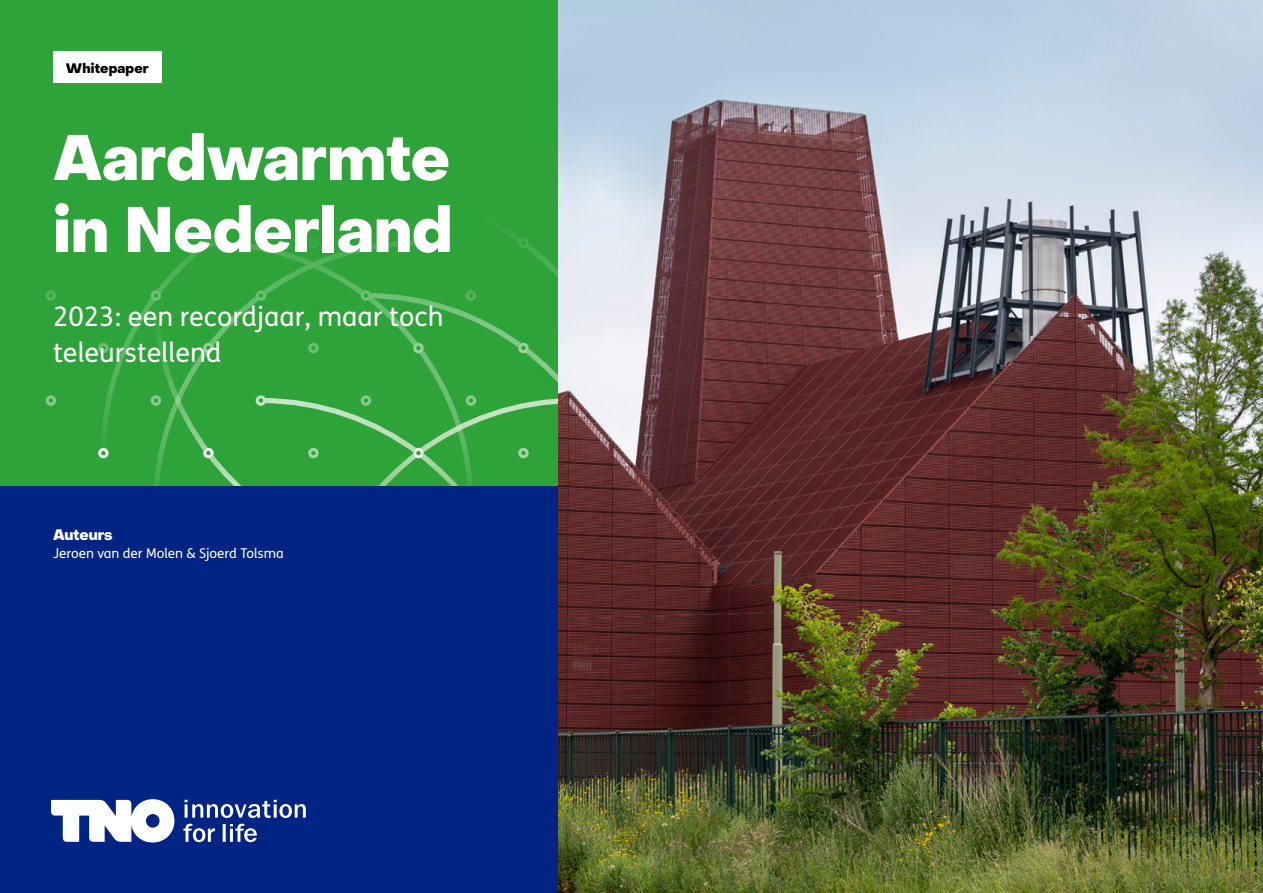
<style>
.page{position:relative;width:1263px;height:893px;background:#fff}
.page>*{position:absolute;margin:0;border:0;box-sizing:border-box;transform-origin:0 0}
.TC_Titel_Cover{font:800 63px/72px "PP Object Sans";color:#fff}
.SC_Subtitel_cover{font:27px/36px "FS Me Pro";color:#fff}
.K1_Kop_paragraaf{font:800 15px "PP Object Sans";color:#fff}
.P_broodtekst{font:13.5px "FS Me Pro";color:#fff}
.t1{font:800 13.5px "PP Object Sans";letter-spacing:.01em;color:#000106}
</style>
<div class="page">
<img style="left:557px;top:0;width:706px;height:893px">
<div style="left:0;top:0;width:557px;height:486px;background:#2ea339"></div>
<svg style="left:102px;top:232px;width:125px;height:216px"></svg>
<svg style="left:151px;top:238px;width:52px;height:52px"></svg>
<svg style="left:151px;top:290px;width:52px;height:196px"></svg>
<svg style="left:505px;top:232px;width:52px;height:44px"></svg>
<svg style="left:203px;top:238px;width:210px;height:248px"></svg>
<svg style="left:98px;top:238px;width:11px;height:10px"></svg>
<svg style="left:203px;top:238px;width:11px;height:10px"></svg>
<svg style="left:308px;top:238px;width:11px;height:10px"></svg>
<svg style="left:413px;top:238px;width:11px;height:10px"></svg>
<svg style="left:518px;top:238px;width:11px;height:10px"></svg>
<svg style="left:46px;top:290px;width:10px;height:11px"></svg>
<svg style="left:151px;top:290px;width:10px;height:11px"></svg>
<svg style="left:98px;top:343px;width:11px;height:10px"></svg>
<svg style="left:203px;top:343px;width:11px;height:10px"></svg>
<svg style="left:46px;top:395px;width:10px;height:11px"></svg>
<svg style="left:151px;top:395px;width:10px;height:11px"></svg>
<svg style="left:98px;top:448px;width:11px;height:10px"></svg>
<svg style="left:203px;top:448px;width:11px;height:10px"></svg>
<svg style="left:256px;top:290px;width:301px;height:196px"></svg>
<div style="left:0;top:486px;width:557px;height:407px;background:#002484"></div>
<svg style="left:51px;top:799px;width:123px;height:43px"></svg>
<svg style="left:183px;top:824px;width:74px;height:18px"></svg>
<svg style="left:185px;top:800px;width:121px;height:18px"></svg>
<div style="left:53px;top:51px;width:109px;height:31px;background:#fff"></div>
<p class="t1" style="left:66px;top:60px;width:84px">Whitepaper</p>
<h1 class="TC_Titel_Cover" style="left:53px;top:123px;width:401px">Aardwarmte in Nederland</h1>
<p class="SC_Subtitel_cover" style="left:53px;top:298px;width:392px">2023: een recordjaar, maar toch teleurstellend</p>
<p class="K1_Kop_paragraaf" style="left:53px;top:526px;width:61px">Auteurs</p>
<p class="P_broodtekst" style="left:53px;top:544px;width:232px">Jeroen van der Molen &amp; Sjoerd Tolsma</p>
</div>
